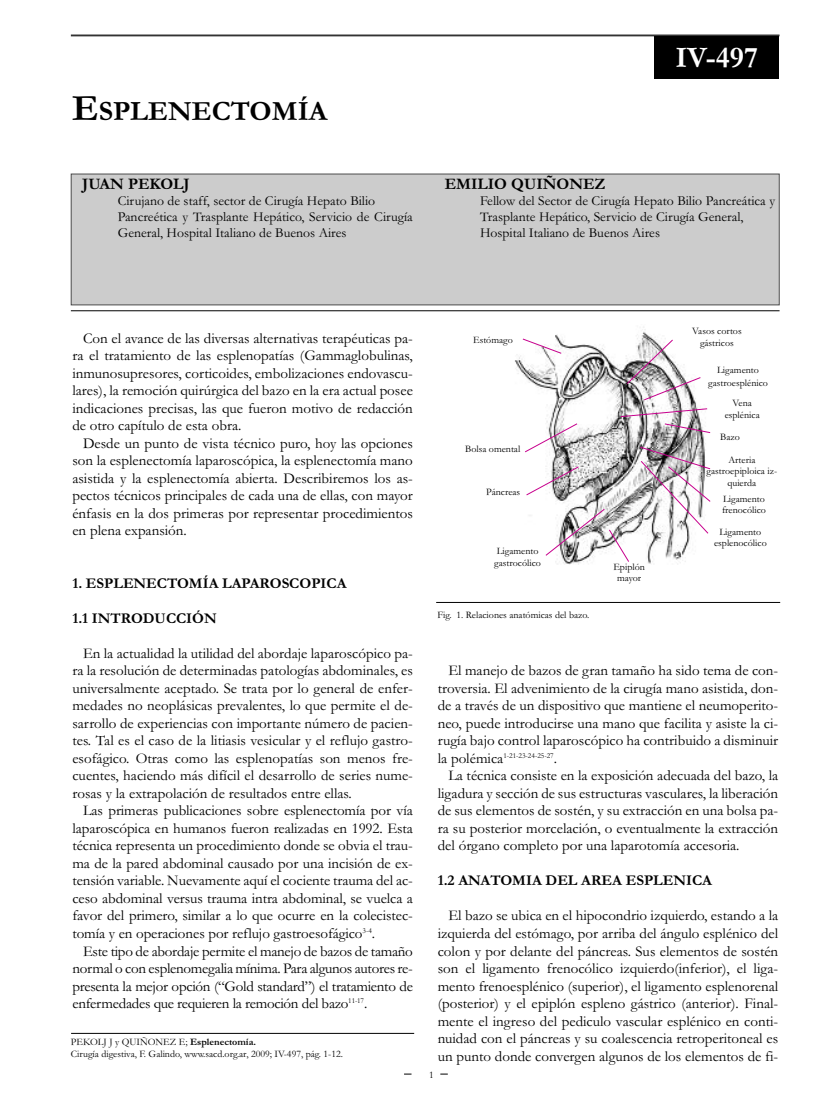
<style>
.page{position:relative;width:815px;height:1099px;background:#fff}
.page>*{position:absolute;margin:0;border:0;box-sizing:border-box;transform-origin:0 0}
.t1{font:700 30px "Garamond";color:#fff}
.t2{font:700 28.12px "Garamond";color:#000}
.t3{font:700 16.25px "Garamond";color:#000}
.t4{font:15px/17.5px "Garamond";color:#000;text-align:justify}
.t5{font:700 15px "Garamond";color:#000}
.t6{font:13.75px/16.2px "Garamond";color:#000}
.t7{font:10px/11.2px "Garamond";color:#000;text-align:center}
.t8{font:7.5px "Garamond";color:#000}
.s1{font-size:37.5px}
.s2{font-weight:700}
.s3{font-size:15px}
</style>
<div class="page">
<div style="left:71px;top:174px;width:708px;height:130px;background:#ccc"></div>
<div style="left:71px;top:174px;width:709px;height:131px;border:1px solid #4d4d4d"></div>
<hr style="left:71px;top:34px;width:709px;height:2px;background:#333">
<hr style="left:71px;top:310px;width:709px;height:1px;background:#000">
<div style="left:655px;top:36px;width:124px;height:43px;background:#000"></div>
<hr style="left:71px;top:1033px;width:343px;height:1px;background:#000">
<hr style="left:436px;top:602px;width:344px;height:1px;background:#000">
<img style="left:515px;top:327px;width:191px;height:238px">
<svg style="left:522px;top:338px;width:40px;height:16px"></svg>
<svg style="left:626px;top:339px;width:75px;height:61px"></svg>
<svg style="left:620px;top:408px;width:88px;height:9px"></svg>
<svg style="left:664px;top:423px;width:47px;height:10px"></svg>
<svg style="left:640px;top:446px;width:71px;height:88px"></svg>
<svg style="left:545px;top:508px;width:85px;height:54px"></svg>
<svg style="left:526px;top:466px;width:53px;height:30px"></svg>
<svg style="left:524px;top:423px;width:54px;height:30px"></svg>
<h2 class="t2" style="left:72px;top:94px;width:257px"><span class="s1">E</span>SPLENECTOMÍA</h2>
<p class="t3" style="left:82px;top:174px;width:109px">JUAN PEKOLJ</p>
<p class="t6" style="left:118px;top:192px;width:297px">Cirujano de staff, sector de Cirugía Hepato Bilio<br>Pancreética y Trasplante Hepático, Servicio de Cirugía<br>General, Hospital Italiano de Buenos Aires</p>
<h1 class="t1" style="left:675px;top:39px;width:84px">IV-497</h1>
<p class="t3" style="left:445px;top:174px;width:162px">EMILIO QUIÑONEZ</p>
<p class="t6" style="left:480px;top:192px;width:297px">Fellow del Sector de Cirugía Hepato Bilio Pancreática y<br>Trasplante Hepático, Servicio de Cirugía General,<br>Hospital Italiano de Buenos Aires</p>
<p class="t4" style="left:72px;top:329px;width:342px;text-indent:11px">Con el avance de las diversas alternativas terapéuticas pa&shy;ra el tratamiento de las esplenopatías (Gammaglobulinas, inmunosupresores, corticoides, embolizaciones endovascu&shy;lares), la remoción quirúrgica del bazo en la era actual posee indicaciones precisas, las que fueron motivo de redacción de otro capítulo de esta obra.</p>
<p class="t4" style="left:72px;top:434px;width:342px;text-indent:11px">Desde un punto de vista técnico puro, hoy las opciones son la esplenectomía laparoscópica, la esplenectomía mano asistida y la esplenectomía abierta. Describiremos los as&shy;pectos técnicos principales de cada una de ellas, con mayor énfasis en la dos primeras por representar procedimientos en plena expansión.</p>
<p class="t5" style="left:72px;top:574px;width:276px">1. ESPLENECTOMÍA LAPAROSCOPICA</p>
<p class="t5" style="left:72px;top:609px;width:146px">1.1 INTRODUCCIÓN</p>
<p class="t4" style="left:72px;top:644px;width:342px;text-indent:11px">En la actualidad la utilidad del abordaje laparoscópico pa&shy;ra la resolución de determinadas patologías abdominales, es universalmente aceptado. Se trata por lo general de enfer&shy;medades no neoplásicas prevalentes, lo que permite el de&shy;sarrollo de experiencias con importante número de pacien&shy;tes. Tal es el caso de la litiasis vesicular y el reflujo gastro&shy;esofágico. Otras como las esplenopatías son menos fre&shy;cuentes, haciendo más difícil el desarrollo de series nume&shy;rosas y la extrapolación de resultados entre ellas.</p>
<p class="t4" style="left:72px;top:801px;width:342px;text-indent:11px">Las primeras publicaciones sobre esplenectomía por vía laparoscópica en humanos fueron realizadas en 1992. Esta técnica representa un procedimiento donde se obvia el trau&shy;ma de la pared abdominal causado por una incisión de ex&shy;tensión variable. Nuevamente aquí el cociente trauma del ac&shy;ceso abdominal versus trauma intra abdominal, se vuelca a favor del primero, similar a lo que ocurre en la colecistec&shy;tomía y en operaciones por reflujo gastroesofágico<sup>3-4</sup>.</p>
<p class="t4" style="left:72px;top:941px;width:342px;text-indent:11px">Este tipo de abordaje permite el manejo de bazos de tamaño normal o con esplenomegalia mínima. Para algunos autores re&shy;presenta la mejor opción (“Gold standard”) el tratamiento de enfermedades que requieren la remoción del bazo<sup>11-17</sup>.</p>
<p class="t7" style="left:71px;top:1035px;width:274px;line-height:12.5px;text-align:left">PEKOLJ J y QUIÑONEZ E; <span class="s2">Esplenectomía.<br></span>Cirugía digestiva, F. Galindo, www.sacd.org.ar, 2009; IV-497, pág. 1-12.</p>
<p class="t7" style="left:473px;top:333px;width:41px">Estómago</p>
<p class="t7" style="left:692px;top:324px;width:51px;line-height:12.5px">Vasos cortos gástricos</p>
<p class="t7" style="left:708px;top:363px;width:61px;line-height:12.5px">Ligamento gastroesplénico</p>
<p class="t7" style="left:725px;top:396px;width:36px;line-height:12.5px">Vena esplénica</p>
<p class="t7" style="left:720px;top:431px;width:21px">Bazo</p>
<p class="t7" style="left:707px;top:454px;width:72px">Arteria gastroepiploica iz&shy;quierda</p>
<p class="t7" style="left:722px;top:493px;width:46px;text-align:left">Ligamento frenocólico</p>
<p class="t7" style="left:714px;top:525px;width:54px">Ligamento esplenocólico</p>
<p class="t7" style="left:613px;top:561px;width:33px">Epiplón mayor</p>
<p class="t7" style="left:465px;top:443px;width:57px">Bolsa omental</p>
<p class="t7" style="left:486px;top:486px;width:36px">Páncreas</p>
<p class="t7" style="left:494px;top:545px;width:48px;text-align:left">Ligamento gastrocólico</p>
<p class="t7" style="left:437px;top:608px;width:153px">Fig. 1. Relaciones anatómicas del bazo.</p>
<p class="t4" style="left:438px;top:661px;width:342px;text-indent:11px">El manejo de bazos de gran tamaño ha sido tema de con&shy;troversia. El advenimiento de la cirugía mano asistida, don&shy;de a través de un dispositivo que mantiene el neumoperito&shy;neo, puede introducirse una mano que facilita y asiste la ci&shy;rugía bajo control laparoscópico ha contribuido a disminuir</p>
<p class="t8" style="left:438px;top:751px;width:121px"><span class="s3">la polémica</span>1-21-23-24-25-27<span class="s3">.</span></p>
<p class="t4" style="left:438px;top:766px;width:342px;text-indent:11px">La técnica consiste en la exposición adecuada del bazo, la ligadura y sección de sus estructuras vasculares, la liberación de sus elementos de sostén, y su extracción en una bolsa pa&shy;ra su posterior morcelación, o eventualmente la extracción del órgano completo por una laparotomía accesoria.</p>
<p class="t5" style="left:438px;top:871px;width:276px">1.2 ANATOMIA DEL AREA ESPLENICA</p>
<p class="t4" style="left:438px;top:906px;width:342px;text-indent:11px">El bazo se ubica en el hipocondrio izquierdo, estando a la izquierda del estómago, por arriba del ángulo esplénico del colon y por delante del páncreas. Sus elementos de sostén son el ligamento frenocólico izquierdo(inferior), el liga&shy;mento frenoesplénico (superior), el ligamento esplenorenal (posterior) y el epiplón espleno gástrico (anterior). Final&shy;mente el ingreso del pediculo vascular esplénico en conti&shy;nuidad con el páncreas y su coalescencia retroperitoneal es un punto donde convergen algunos de los elementos de fi-</p>
<p class="t7" style="left:429px;top:1068px;width:6px">1</p>
</div>
